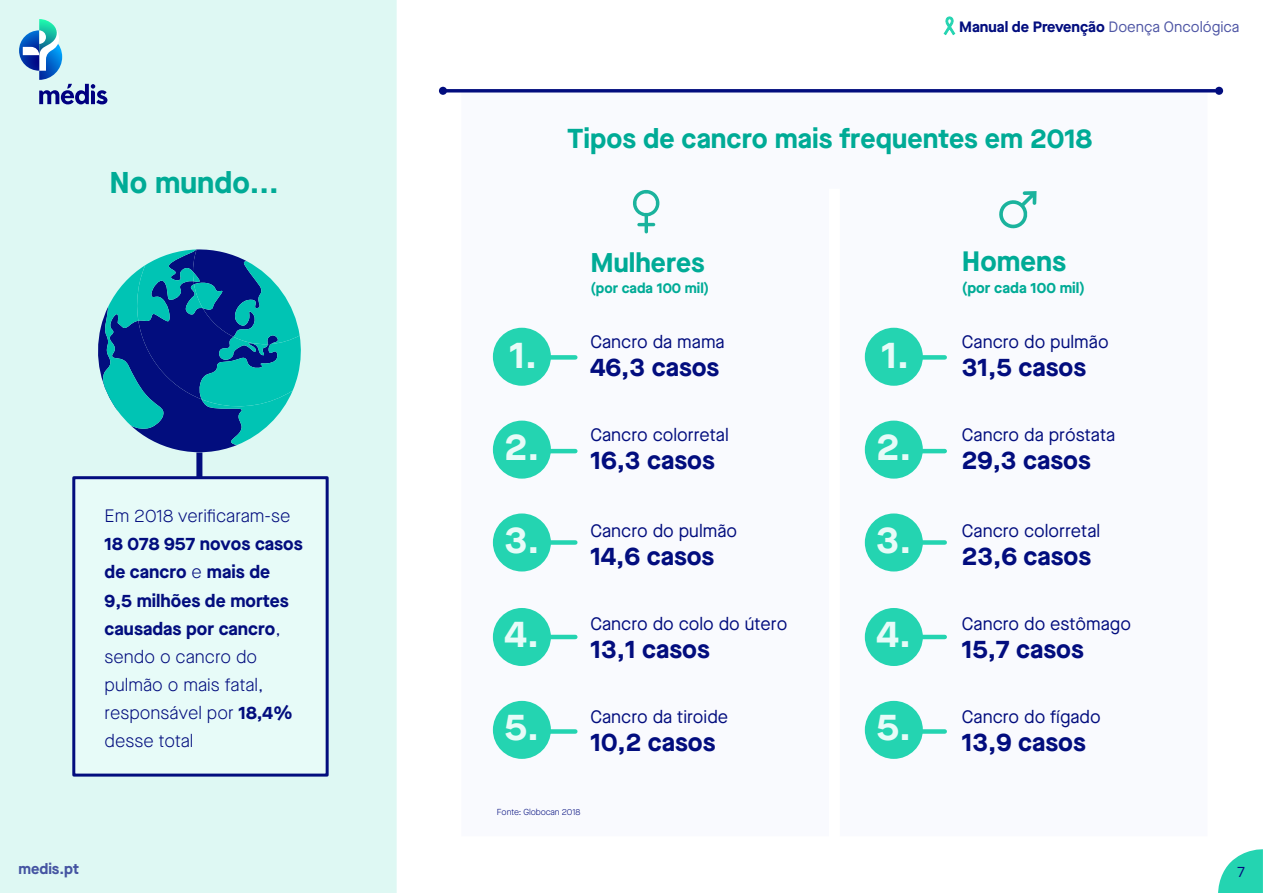
<style>
.page{position:relative;width:1263px;height:893px;background:#fff}
.page>*{position:absolute;margin:0;border:0;box-sizing:border-box;transform-origin:0 0}
.t1{font:700 37.5px "Maison Neue";color:#e7fbf8}
.t2{font:700 30px "Maison Neue";color:#00ab96}
.t3{font:700 28.05px "Maison Neue";color:#00ab96}
.t4{font:700 27.3px "Maison Neue";color:#00ab96}
.t5{font:700 27px "Maison Neue";color:#00ab96}
.t6{font:700 25.5px "Maison Neue";color:#020d7e}
.t7{font:18px "Maison Neue";color:#020d7e}
.t8{font:700 18px/28px "Maison Neue";color:#020d7e}
.t9{font:300 18px "Maison Neue";color:#020d7e}
.t10{font:700 15px "Maison Neue";color:#020d7e}
.t11{font:700 15px "Maison Neue";color:rgb(2 13 126/.7)}
.t12{font:15px "Maison Neue";color:#020d7e}
.t13{font:700 14.85px "Maison Neue";color:#00ab96}
.t14{font:700 14.4px "Maison Neue";color:#00ab96}
.t15{font:300 8.7px "Maison Neue";letter-spacing:-.015em;color:#020d7e}
.s1{font-weight:400;color:rgb(2 13 126/.7)}
.s2{font-weight:300}
</style>
<div class="page">
<div style="left:0;top:0;width:397px;height:893px;background:#def8f3"></div>
<svg style="left:1218px;top:849px;width:45px;height:44px"></svg>
<svg style="left:447px;top:89px;width:768px;height:4px;background:#242d8f"></svg>
<div style="left:439px;top:87px;width:8px;height:8px;background:#020d7e;border-radius:50%"></div>
<div style="left:1215px;top:87px;width:8px;height:8px;background:#020d7e;border-radius:50%"></div>
<div style="left:74px;top:478px;width:253px;height:297px;background:#e7fbf8"></div>
<div style="left:72px;top:476px;width:257px;height:301px;border:3px solid #020d7e"></div>
<div style="left:196px;top:452px;width:6px;height:26px;background:#020d7e"></div>
<svg style="left:94px;top:249px;width:208px;height:205px;background:#3889ae"></svg>
<svg style="left:632px;top:189px;width:28px;height:44px"></svg>
<svg style="left:999px;top:191px;width:37px;height:38px"></svg>
<div style="left:493px;top:328px;width:58px;height:58px;background:#24d4b1;border-radius:50%"></div>
<div style="left:493px;top:421px;width:58px;height:58px;background:#24d4b1;border-radius:50%"></div>
<div style="left:493px;top:513px;width:58px;height:58px;background:#24d4b1;border-radius:50%"></div>
<div style="left:493px;top:608px;width:58px;height:58px;background:#24d4b1;border-radius:50%"></div>
<div style="left:493px;top:701px;width:58px;height:58px;background:#24d4b1;border-radius:50%"></div>
<div style="left:865px;top:328px;width:58px;height:58px;background:#24d4b1;border-radius:50%"></div>
<div style="left:865px;top:421px;width:58px;height:58px;background:#24d4b1;border-radius:50%"></div>
<div style="left:865px;top:513px;width:58px;height:58px;background:#24d4b1;border-radius:50%"></div>
<div style="left:865px;top:608px;width:58px;height:58px;background:#24d4b1;border-radius:50%"></div>
<div style="left:865px;top:701px;width:58px;height:58px;background:#24d4b1;border-radius:50%"></div>
<div style="left:542px;top:355px;width:33px;height:5px;background:#24d4b1"></div>
<hr style="left:542px;top:449px;width:33px;height:4px;background:#24d4b1">
<div style="left:542px;top:540px;width:33px;height:5px;background:#24d4b1"></div>
<hr style="left:542px;top:635px;width:33px;height:4px;background:#24d4b1">
<div style="left:542px;top:729px;width:33px;height:5px;background:#24d4b1"></div>
<div style="left:911px;top:355px;width:34px;height:5px;background:#24d4b1"></div>
<hr style="left:911px;top:449px;width:34px;height:4px;background:#24d4b1">
<div style="left:911px;top:540px;width:34px;height:5px;background:#24d4b1"></div>
<hr style="left:911px;top:635px;width:34px;height:4px;background:#24d4b1">
<div style="left:911px;top:729px;width:34px;height:5px;background:#24d4b1"></div>
<svg style="left:19px;top:19px;width:88px;height:85px;background:#a8cbdf"></svg>
<svg style="left:943px;top:16px;width:13px;height:20px"></svg>
<p class="t10" style="left:959px;top:16px;width:282px">Manual de Prevenção <span class="s1">Doença Oncológica</span></p>
<h2 class="t2" style="left:110px;top:162px;width:170px">No mundo...</h2>
<p class="t9" style="left:105px;top:504px;width:187px">Em 2018 verificaram-se</p>
<p class="t8" style="left:105px;top:529px;width:200px">18 078 957 novos casos de cancro <span class="s2">e</span> mais de<br>9,5 milhões de mortes causadas por cancro<span class="s2">, sendo o cancro do pulmão o mais fatal, responsável por</span> 18,4% <span class="s2">desse total</span></p>
<h3 class="t4" style="left:567px;top:119px;width:527px">Tipos de cancro mais frequentes em 2018</h3>
<h3 class="t5" style="left:590px;top:244px;width:116px">Mulheres</h3>
<p class="t14" style="left:590px;top:278px;width:120px">(por cada 100 mil)</p>
<h3 class="t3" style="left:962px;top:241px;width:106px">Homens</h3>
<p class="t13" style="left:962px;top:277px;width:125px">(por cada 100 mil)</p>
<h1 class="t1" style="left:510px;top:328px;width:29px">1.</h1>
<p class="t7" style="left:590px;top:330px;width:136px">Cancro da mama</p>
<h3 class="t6" style="left:590px;top:349px;width:130px">46,3 casos</h3>
<h1 class="t1" style="left:881px;top:328px;width:29px">1.</h1>
<p class="t7" style="left:962px;top:330px;width:148px">Cancro do pulmão</p>
<h3 class="t6" style="left:962px;top:349px;width:126px">31,5 casos</h3>
<p class="t7" style="left:590px;top:423px;width:140px">Cancro colorretal</p>
<h3 class="t6" style="left:504px;top:442px;width:212px"><sup>2.</sup> 16,3 casos</h3>
<p class="t7" style="left:962px;top:423px;width:155px">Cancro da próstata</p>
<h3 class="t6" style="left:876px;top:442px;width:216px"><sup>2.</sup> 29,3 casos</h3>
<h1 class="t1" style="left:504px;top:513px;width:37px">3.</h1>
<p class="t7" style="left:590px;top:519px;width:148px">Cancro do pulmão</p>
<h3 class="t6" style="left:590px;top:538px;width:125px">14,6 casos</h3>
<h1 class="t1" style="left:876px;top:513px;width:37px">3.</h1>
<p class="t7" style="left:962px;top:519px;width:140px">Cancro colorretal</p>
<h3 class="t6" style="left:962px;top:538px;width:131px">23,6 casos</h3>
<p class="t7" style="left:590px;top:612px;width:198px">Cancro do colo do útero</p>
<h3 class="t6" style="left:505px;top:631px;width:207px"><sup>4.</sup> 13,1 casos</h3>
<p class="t7" style="left:962px;top:612px;width:171px">Cancro do estômago</p>
<h3 class="t6" style="left:877px;top:631px;width:209px"><sup>4.</sup> 15,7 casos</h3>
<p class="t7" style="left:590px;top:705px;width:139px">Cancro da tiroide</p>
<h3 class="t6" style="left:505px;top:724px;width:212px"><sup>5.</sup> 10,2 casos</h3>
<p class="t7" style="left:962px;top:705px;width:140px">Cancro do fígado</p>
<h3 class="t6" style="left:876px;top:724px;width:211px"><sup>5.</sup> 13,9 casos</h3>
<p class="t15" style="left:497px;top:806px;width:85px">Fonte: Globocan 2018</p>
<p class="t11" style="left:18px;top:858px;width:62px">medis.pt</p>
<p class="t12" style="left:1237px;top:862px;width:9px">7</p>
</div>
